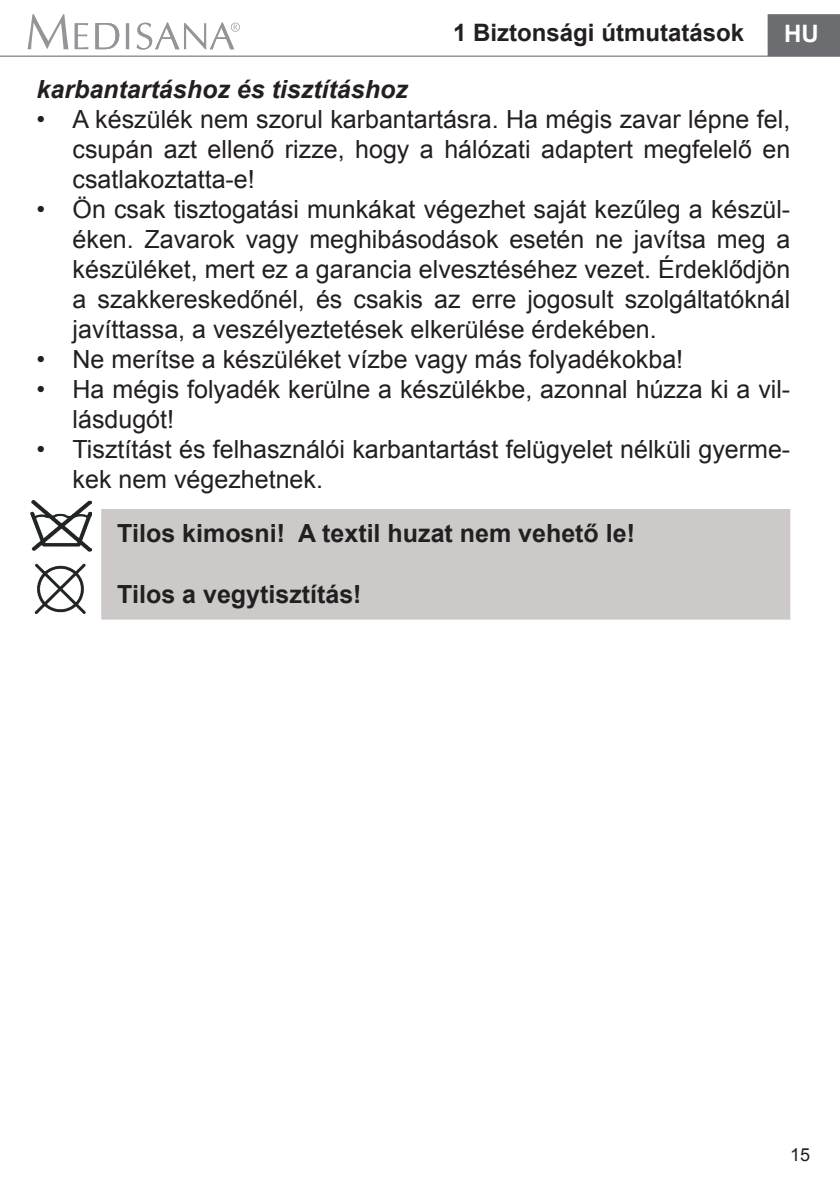
<style>
.page{position:relative;width:840px;height:1191px;background:#fff}
.page>*{position:absolute;margin:0;border:0;box-sizing:border-box;transform-origin:0 0}
.t1{font:25px/30px "Arial";color:#231f20;text-align:justify}
.t2{font:700 25px "Arial";color:#231f20}
.t3{font:italic 700 25px "Arial";color:#231f20}
.t4{font:700 24px "Arial";color:#231f20}
.t5{font:700 24px "Arial";color:#fff}
.t6{font:18px "Arial";color:#231f20}
</style>
<div class="page">
<div style="left:101px;top:509px;width:688px;height:110px;background:#cdc9c8"></div>
<img style="left:31px;top:500px;width:60px;height:113px">
<hr style="left:0;top:55px;width:839px;height:2px;background:#939598">
<svg style="left:27px;top:14px;width:41px;height:35px"></svg>
<svg style="left:74px;top:23px;width:14px;height:26px"></svg>
<svg style="left:95px;top:23px;width:24px;height:26px"></svg>
<svg style="left:126px;top:23px;width:3px;height:26px"></svg>
<svg style="left:136px;top:23px;width:104px;height:27px"></svg>
<div style="left:767px;top:14px;width:72px;height:42px;background:#6c6d70"></div>
<p class="t4" style="left:453px;top:16px;width:292px">1 Biztonsági útmutatások</p>
<p class="t5" style="left:783px;top:17px;width:36px">HU</p>
<p class="t3" style="left:36px;top:73px;width:372px">karbantartáshoz és tisztításhoz</p>
<p class="t1" style="left:72px;top:105px;width:718px;text-indent:-36px">• A készülék nem szorul karbantartásra. Ha mégis zavar lépne fel, csupán azt ellenő rizze, hogy a hálózati adaptert megfelelő en csatlakoztatta-e!</p>
<p class="t1" style="left:72px;top:195px;width:718px;text-indent:-36px">• Ön csak tisztogatási munkákat végezhet saját kezűleg a készül&shy;éken. Zavarok vagy meghibásodások esetén ne javítsa meg a készüléket, mert ez a garancia elvesztéséhez vezet. Érdeklődjön a szakkereskedőnél, és csakis az erre jogosult szolgáltatóknál javíttassa, a veszélyeztetések elkerülése érdekében.</p>
<p class="t1" style="left:36px;top:345px;width:647px">• Ne merítse a készüléket vízbe vagy más folyadékokba!</p>
<p class="t1" style="left:72px;top:375px;width:718px;text-indent:-36px">• Ha mégis folyadék kerülne a készülékbe, azonnal húzza ki a vil&shy;lásdugót!</p>
<p class="t1" style="left:72px;top:435px;width:718px;text-indent:-36px">• Tisztítást és felhasználói karbantartást felügyelet nélküli gyerme&shy;kek nem végezhetnek.</p>
<p class="t2" style="left:117px;top:517px;width:519px">Tilos kimosni! A textil huzat nem vehető le!</p>
<p class="t2" style="left:117px;top:577px;width:246px">Tilos a vegytisztítás!</p>
<p class="t6" style="left:789px;top:1142px;width:22px">15</p>
</div>
